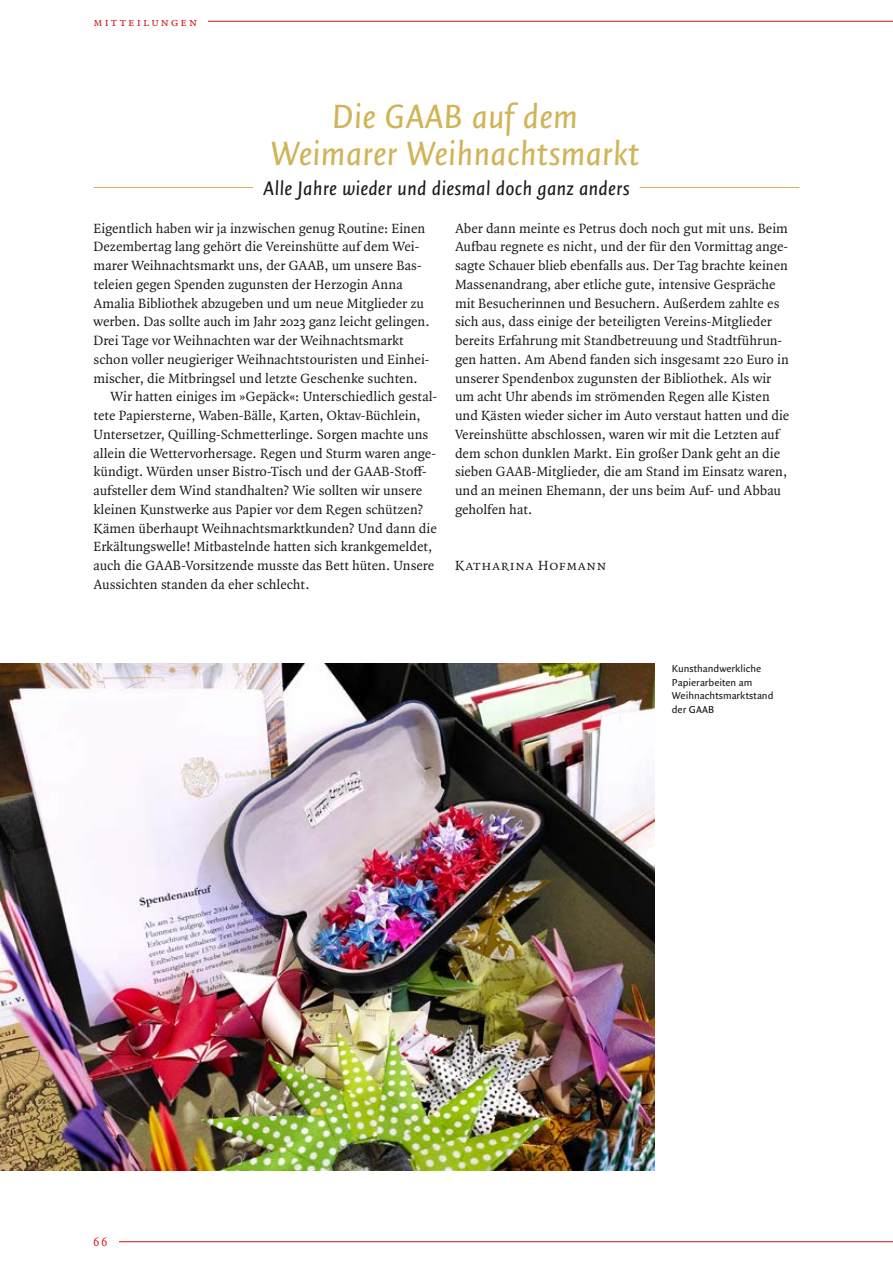
<style>
.page{position:relative;width:893px;height:1263px;background:#fff}
.page>*{position:absolute;margin:0;border:0;box-sizing:border-box;transform-origin:0 0}
.t1{font:italic 36px/37.5px "Quadraat Sans Pro";color:#d1b458;text-align:center}
.t2{font:italic 21px "Quadraat Sans Pro";color:#1a1a18}
.t3{font:14.25px/18.8px "Quadraat Pro";color:#1a1a18}
.t4{font:14.25px "Quadraat Pro";letter-spacing:.05em;color:#1a1a18}
.t5{font:12px "Quadraat Pro 2";letter-spacing:.18em;color:#d40f14}
.t6{font:12px "Quadraat Pro";color:#d40f14}
.t7{font:10.8px/13.5px "Quadraat Sans Pro";color:#1a1a18}
</style>
<div class="page">
<hr style="left:94px;top:1241px;width:799px;height:1px;background:#d40f14">
<div style="left:77px;top:1233px;width:42px;height:17px;background:#fff"></div>
<hr style="left:94px;top:21px;width:799px;height:1px;background:#d40f14">
<div style="left:94px;top:13px;width:114px;height:17px;background:#fff"></div>
<hr style="left:94px;top:187px;width:159px;height:1px;background:#d1b458">
<hr style="left:639px;top:187px;width:160px;height:1px;background:#d1b458">
<img style="left:0;top:664px;width:655px;height:506px">
<p class="t5" style="left:94px;top:14px;width:105px">mitteilungen</p>
<h1 class="t1" style="left:271px;top:97px;width:370px">Die GAAB auf dem<br>Weimarer Weihnachtsmarkt</h1>
<h2 class="t2" style="left:263px;top:174px;width:367px">Alle Jahre wieder und diesmal doch ganz anders</h2>
<p class="t3" style="left:94px;top:218px;width:333px">Eigentlich haben wir ja inzwischen genug Routine: Einen</p>
<p class="t3" style="left:94px;top:237px;width:327px">Dezembertag lang gehört die Vereinshütte auf dem Wei-</p>
<p class="t3" style="left:94px;top:256px;width:330px">marer Weihnachtsmarkt uns, der GAAB, um unsere Bas-</p>
<p class="t3" style="left:94px;top:275px;width:311px">teleien gegen Spenden zugunsten der Herzogin Anna</p>
<p class="t3" style="left:94px;top:293px;width:332px">Amalia Bibliothek abzugeben und um neue Mitglieder zu</p>
<p class="t3" style="left:94px;top:312px;width:337px">werben. Das sollte auch im Jahr 2023 ganz leicht gelingen.</p>
<p class="t3" style="left:94px;top:331px;width:312px">Drei Tage vor Weihnachten war der Weihnachtsmarkt</p>
<p class="t3" style="left:94px;top:350px;width:337px">schon voller neugieriger Weihnachtstouristen und Einhei-</p>
<p class="t3" style="left:94px;top:368px;width:326px">mischer, die Mitbringsel und letzte Geschenke suchten.</p>
<p class="t3" style="left:111px;top:387px;width:328px">Wir hatten einiges im »Gepäck«: Unterschiedlich gestal-</p>
<p class="t3" style="left:94px;top:406px;width:329px">tete Papiersterne, Waben-Bälle, Karten, Oktav-Büchlein,</p>
<p class="t3" style="left:94px;top:425px;width:336px">Untersetzer, Quilling-Schmetterlinge. Sorgen machte uns</p>
<p class="t3" style="left:94px;top:443px;width:344px">allein die Wettervorhersage. Regen und Sturm waren ange-</p>
<p class="t3" style="left:94px;top:462px;width:335px">kündigt. Würden unser Bistro-Tisch und der GAAB-Stoff-</p>
<p class="t3" style="left:94px;top:481px;width:330px">aufsteller dem Wind standhalten? Wie sollten wir unsere</p>
<p class="t3" style="left:94px;top:500px;width:331px">kleinen Kunstwerke aus Papier vor dem Regen schützen?</p>
<p class="t3" style="left:94px;top:518px;width:345px">Kämen überhaupt Weihnachtsmarktkunden? Und dann die</p>
<p class="t3" style="left:94px;top:537px;width:340px">Erkältungswelle! Mitbastelnde hatten sich krankgemeldet,</p>
<p class="t3" style="left:94px;top:556px;width:342px">auch die GAAB-Vorsitzende musste das Bett hüten. Unsere</p>
<p class="t3" style="left:94px;top:575px;width:218px">Aussichten standen da eher schlecht.</p>
<p class="t3" style="left:455px;top:218px;width:336px">Aber dann meinte es Petrus doch noch gut mit uns. Beim Aufbau regnete es nicht, und der für den Vormittag ange&shy;sagte Schauer blieb ebenfalls aus. Der Tag brachte keinen Massenandrang, aber etliche gute, intensive Gespräche mit Besucherinnen und Besuchern. Außerdem zahlte es sich aus, dass einige der beteiligten Vereins-Mitglieder bereits Erfahrung mit Standbetreuung und Stadtführun&shy;gen hatten. Am Abend fanden sich insgesamt 220 Euro in unserer Spendenbox zugunsten der Bibliothek. Als wir um acht Uhr abends im strömenden Regen alle Kisten und Kästen wieder sicher im Auto verstaut hatten und die Vereinshütte abschlossen, waren wir mit die Letzten auf dem schon dunklen Markt. Ein großer Dank geht an die sieben GAAB-Mitglieder, die am Stand im Einsatz waren, und an meinen Ehemann, der uns beim Auf- und Abbau geholfen hat.</p>
<p class="t4" style="left:455px;top:556px;width:153px">Katharina Hofmann</p>
<p class="t6" style="left:94px;top:1234px;width:15px">66</p>
<p class="t7" style="left:672px;top:662px;width:103px">Kunsthandwerkliche<br>Papierarbeiten am<br>Weihnachtsmarktstand der GAAB</p>
</div>
